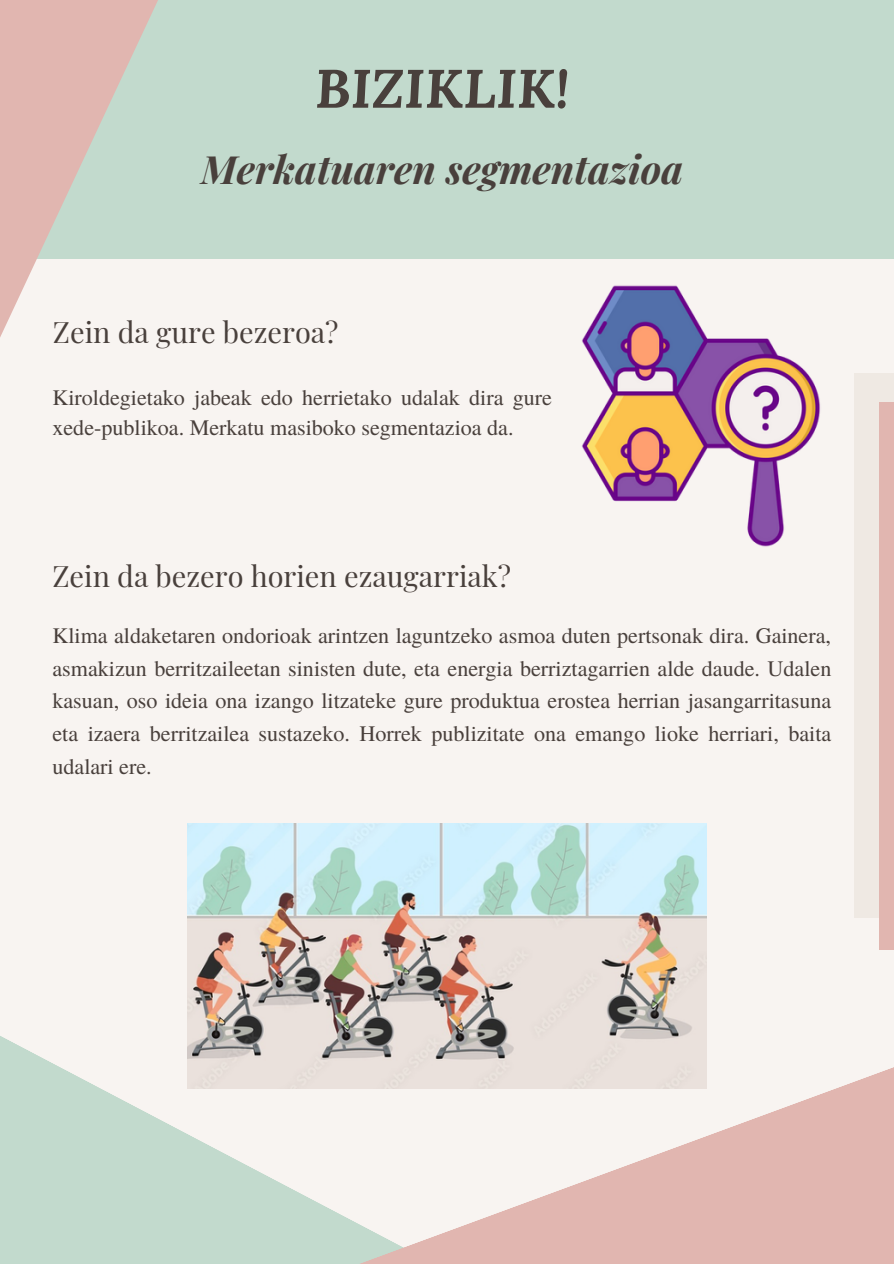
<style>
.page{position:relative;width:894px;height:1264px;background:#fff}
.page>*{position:absolute;margin:0;border:0;box-sizing:border-box;transform-origin:0 0}
.t1{font:italic 700 54px "Lora";color:#49403c}
.t2{font:italic 700 39px "Playfair Display";color:#49403c}
.t3{font:28.95px "Playfair Display";color:#49403c}
.t4{font:22.05px/32.7px "Te X Gyre Termes";color:#49403c}
</style>
<div class="page">
<div style="left:0;top:0;width:893px;height:1263px;background:#f8f4f1"></div>
<svg style="left:0;top:1036px;width:204px;height:227px;fill:#c2dacd"></svg>
<div style="left:0;top:0;width:893px;height:258px;background:#c2dacd"></div>
<div style="left:854px;top:372px;width:39px;height:545px;background:#efe9e3"></div>
<div style="left:879px;top:402px;width:14px;height:547px;background:#e1b6b0"></div>
<svg style="left:204px;top:1051px;width:689px;height:212px"></svg>
<svg style="left:0;top:0;width:174px;height:337px"></svg>
<img style="left:187px;top:823px;width:519px;height:265px">
<img style="left:582px;top:285px;width:239px;height:262px">
<h1 class="t1" style="left:315px;top:52px;width:255px">BIZIKLIK!</h1>
<h2 class="t2" style="left:201px;top:142px;width:483px">Merkatuaren segmentazioa</h2>
<h3 class="t3" style="left:53px;top:311px;width:287px">Zein da gure bezeroa?</h3>
<p class="t4" style="left:52px;top:381px;width:501px;line-height:30.5px">Kiroldegietako jabeak edo herrietako udalak dira gure xede-publikoa. Merkatu masiboko segmentazioa da.</p>
<h3 class="t3" style="left:52px;top:555px;width:460px">Zein da bezero horien ezaugarriak?</h3>
<p class="t4" style="left:52px;top:618px;width:780px;text-align:justify">Klima aldaketaren ondorioak arintzen laguntzeko asmoa duten pertsonak dira. Gainera, asmakizun berritzaileetan sinisten dute, eta energia berriztagarrien alde daude. Udalen kasuan, oso ideia ona izango litzateke gure produktua erostea herrian jasangarritasuna eta izaera berritzailea sustazeko. Horrek publizitate ona emango lioke herriari, baita udalari ere.</p>
</div>
